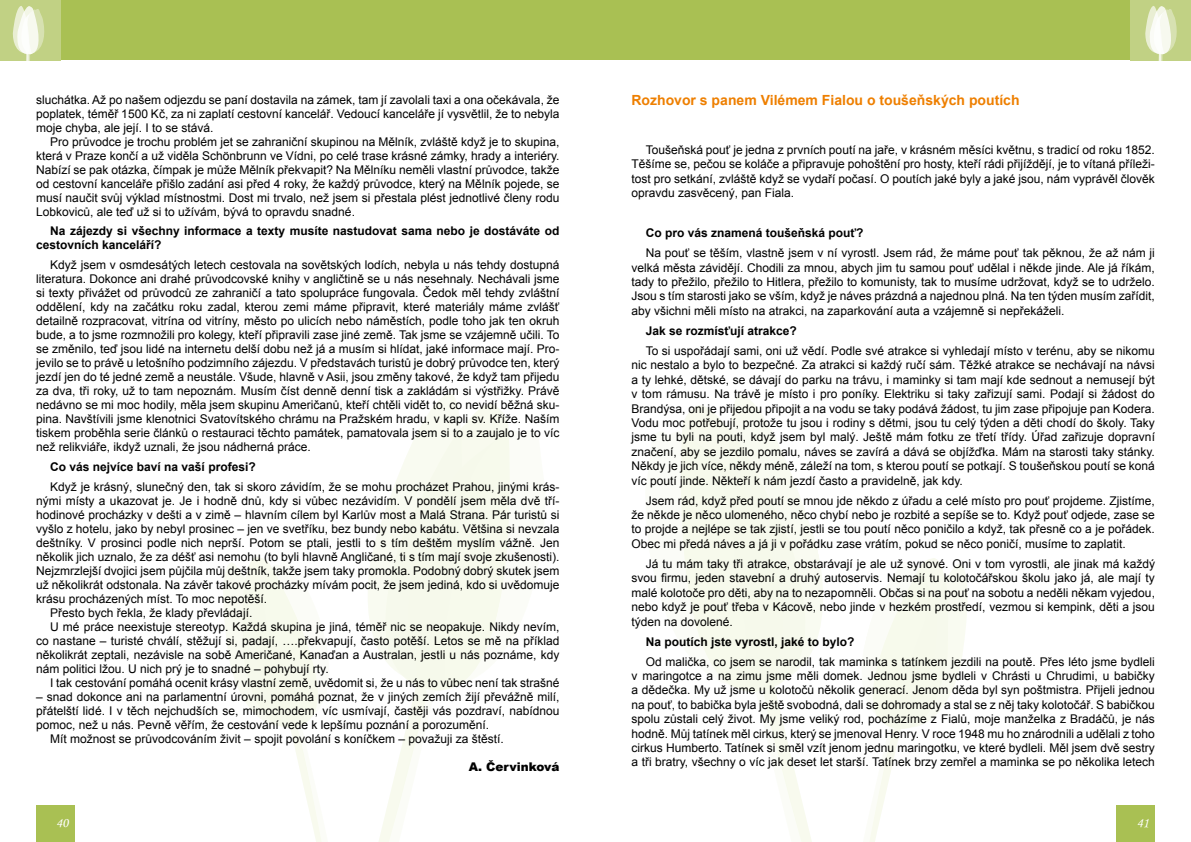
<style>
.page{position:relative;width:1191px;height:842px;background:#fff}
.page>*{position:absolute;margin:0;border:0;box-sizing:border-box;transform-origin:0 0}
.t1{font:700 14px "Arial";color:#ee7f00}
.t2{font:14px "Monotype Corsiva";color:#fff}
.t3{font:12px/14.4px "Arial";color:#000;text-align:justify}
.t4{font:700 12px/14px "Arial";color:#000}
.t5{font:900 12px "Arial";color:#000}
</style>
<div class="page">
<div style="left:0;top:0;width:1131px;height:60px;background:#a9c053"></div>
<div style="left:0;top:0;width:60px;height:60px;background:#c1d184"></div>
<div style="left:1131px;top:0;width:60px;height:60px;background:#c1d184"></div>
<svg style="left:13px;top:6px;width:31px;height:55px"></svg>
<svg style="left:1145px;top:6px;width:31px;height:55px"></svg>
<div style="left:36px;top:806px;width:38px;height:36px;background:#a9c053"></div>
<div style="left:1116px;top:806px;width:39px;height:36px;background:#a9c053"></div>
<svg style="left:477px;top:404px;width:31px;height:19px"></svg>
<svg style="left:477px;top:423px;width:33px;height:159px"></svg>
<svg style="left:477px;top:435px;width:26px;height:231px;background:#f7faed"></svg>
<svg style="left:223px;top:394px;width:254px;height:448px"></svg>
<svg style="left:683px;top:405px;width:31px;height:19px"></svg>
<svg style="left:681px;top:424px;width:33px;height:154px"></svg>
<svg style="left:687px;top:437px;width:27px;height:231px;background:#f7faed"></svg>
<svg style="left:714px;top:395px;width:253px;height:447px"></svg>
<p class="t3" style="left:36px;top:93px;width:525px;line-height:14px">sluchátka. Až po našem odjezdu se paní dostavila na zámek, tam jí zavolali taxi a ona očekávala, že poplatek, téměř 1500 Kč, za ni zaplatí cestovní kancelář. Vedoucí kanceláře jí vysvětlil, že to nebyla moje chyba, ale její. I to se stává.</p>
<p class="t3" style="left:36px;top:135px;width:525px;line-height:14px;text-indent:14px">Pro průvodce je trochu problém jet se zahraniční skupinou na Mělník, zvláště když je to skupina, která v Praze končí a už viděla Schönbrunn ve Vídni, po celé trase krásné zámky, hrady a interiéry.<br>Nabízí se pak otázka, čímpak je může Mělník překvapit? Na Mělníku neměli vlastní průvodce, takže od cestovní kanceláře přišlo zadání asi před 4 roky, že každý průvodce, který na Mělník pojede, se musí naučit svůj výklad místnostmi. Dost mi trvalo, než jsem si přestala plést jednotlivé členy rodu Lobkoviců, ale teď už si to užívám, bývá to opravdu snadné.</p>
<p class="t4" style="left:36px;top:225px;width:525px;text-indent:14px">Na zájezdy si všechny informace a texty musíte nastudovat sama nebo je dostáváte od cestovních kanceláří?</p>
<p class="t3" style="left:36px;top:258px;width:525px;line-height:14px;text-indent:14px">Když jsem v osmdesátých letech cestovala na sovětských lodích, nebyla u nás tehdy dostupná literatura. Dokonce ani drahé průvodcovské knihy v angličtině se u nás nesehnaly. Nechávali jsme si texty přivážet od průvodců ze zahraničí a tato spolupráce fungovala. Čedok měl tehdy zvláštní oddělení, kdy na začátku roku zadal, kterou zemi máme připravit, které materiály máme zvlášť detailně rozpracovat, vitrína od vitríny, město po ulicích nebo náměstích, podle toho jak ten okruh bude, a to jsme rozmnožili pro kolegy, kteří připravili zase jiné země. Tak jsme se vzájemně učili. To se změnilo, teď jsou lidé na internetu delší dobu než já a musím si hlídat, jaké informace mají. Pro&shy;jevilo se to právě u letošního podzimního zájezdu. V představách turistů je dobrý průvodce ten, který jezdí jen do té jedné země a neustále. Všude, hlavně v Asii, jsou změny takové, že když tam přijedu za dva, tři roky, už to tam nepoznám. Musím číst denně denní tisk a zakládám si výstřižky. Právě nedávno se mi moc hodily, měla jsem skupinu Američanů, kteří chtěli vidět to, co nevidí běžná sku&shy;pina. Navštívili jsme klenotnici Svatovítského chrámu na Pražském hradu, v kapli sv. Kříže. Naším tiskem proběhla serie článků o restauraci těchto památek, pamatovala jsem si to a zaujalo je to víc než relikviáře, ikdyž uznali, že jsou nádherná práce.</p>
<p class="t4" style="left:50px;top:460px;width:207px">Co vás nejvíce baví na vaší profesi?</p>
<p class="t3" style="left:50px;top:479px;width:511px">Když je krásný, slunečný den, tak si skoro závidím, že se mohu procházet Prahou, jinými krás-</p>
<p class="t3" style="left:36px;top:493px;width:525px">nými místy a ukazovat je. Je i hodně dnů, kdy si vůbec nezávidím. V pondělí jsem měla dvě tří-</p>
<p class="t3" style="left:36px;top:507px;width:525px">hodinové procházky v dešti a v zimě – hlavním cílem byl Karlův most a Malá Strana. Pár turistů si</p>
<p class="t3" style="left:36px;top:521px;width:525px">vyšlo z hotelu, jako by nebyl prosinec – jen ve svetříku, bez bundy nebo kabátu. Většina si nevzala</p>
<p class="t3" style="left:36px;top:535px;width:525px">deštníky. V prosinci podle nich neprší. Potom se ptali, jestli to s tím deštěm myslím vážně. Jen</p>
<p class="t3" style="left:36px;top:549px;width:525px">několik jich uznalo, že za déšť asi nemohu (to byli hlavně Angličané, ti s tím mají svoje zkušenosti).</p>
<p class="t3" style="left:36px;top:563px;width:525px">Nejzmrzlejší dvojici jsem půjčila můj deštník, takže jsem taky promokla. Podobný dobrý skutek jsem</p>
<p class="t3" style="left:36px;top:577px;width:525px">už několikrát odstonala. Na závěr takové procházky mívám pocit, že jsem jediná, kdo si uvědomuje</p>
<p class="t3" style="left:36px;top:591px;width:233px">krásu procházených míst. To moc nepotěší.</p>
<p class="t3" style="left:50px;top:605px;width:204px">Přesto bych řekla, že klady převládají.</p>
<p class="t3" style="left:50px;top:619px;width:511px">U mé práce neexistuje stereotyp. Každá skupina je jiná, téměř nic se neopakuje. Nikdy nevím,</p>
<p class="t3" style="left:36px;top:633px;width:525px">co nastane – turisté chválí, stěžují si, padají, ….překvapují, často potěší. Letos se mě na příklad</p>
<p class="t3" style="left:36px;top:647px;width:525px">několikrát zeptali, nezávisle na sobě Američané, Kanaďan a Australan, jestli u nás poznáme, kdy</p>
<p class="t3" style="left:36px;top:661px;width:294px">nám politici lžou. U nich prý je to snadné – pohybují rty.</p>
<p class="t3" style="left:50px;top:675px;width:511px">I tak cestování pomáhá ocenit krásy vlastní země, uvědomit si, že u nás to vůbec není tak strašné</p>
<p class="t3" style="left:36px;top:689px;width:525px">– snad dokonce ani na parlamentní úrovni, pomáhá poznat, že v jiných zemích žijí převážně milí,</p>
<p class="t3" style="left:36px;top:703px;width:525px">přátelští lidé. I v těch nejchudších se, mimochodem, víc usmívají, častěji vás pozdraví, nabídnou</p>
<p class="t3" style="left:36px;top:717px;width:454px">pomoc, než u nás. Pevně věřím, že cestování vede k lepšímu poznání a porozumění.</p>
<p class="t3" style="left:50px;top:731px;width:455px">Mít možnost se průvodcováním živit – spojit povolání s koníčkem – považuji za štěstí.</p>
<p class="t5" style="left:469px;top:758px;width:92px">A. Červinková</p>
<p class="t1" style="left:631px;top:91px;width:389px">Rozhovor s panem Vilémem Fialou o toušeňských poutích</p>
<p class="t3" style="left:631px;top:143px;width:525px;text-indent:14px">Toušeňská pouť je jedna z prvních poutí na jaře, v krásném měsíci květnu, s tradicí od roku 1852.<br>Těšíme se, pečou se koláče a připravuje pohoštění pro hosty, kteří rádi přijíždějí, je to vítaná příleži&shy;tost pro setkání, zvláště když se vydaří počasí. O poutích jaké byly a jaké jsou, nám vyprávěl člověk opravdu zasvěcený, pan Fiala.</p>
<p class="t4" style="left:645px;top:226px;width:219px">Co pro vás znamená toušeňská pouť?</p>
<p class="t3" style="left:631px;top:246px;width:525px;text-indent:14px">Na pouť se těším, vlastně jsem v ní vyrostl. Jsem rád, že máme pouť tak pěknou, že až nám ji velká města závidějí. Chodili za mnou, abych jim tu samou pouť udělal i někde jinde. Ale já říkám, tady to přežilo, přežilo to Hitlera, přežilo to komunisty, tak to musíme udržovat, když se to udrželo.<br>Jsou s tím starosti jako se vším, když je náves prázdná a najednou plná. Na ten týden musím zařídit, aby všichni měli místo na atrakci, na zaparkování auta a vzájemně si nepřekáželi.</p>
<p class="t4" style="left:645px;top:324px;width:153px">Jak se rozmísťují atrakce?</p>
<p class="t3" style="left:631px;top:344px;width:525px;text-indent:14px">To si uspořádají sami, oni už vědí. Podle své atrakce si vyhledají místo v terénu, aby se nikomu nic nestalo a bylo to bezpečné. Za atrakci si každý ručí sám. Těžké atrakce se nechávají na návsi a ty lehké, dětské, se dávají do parku na trávu, i maminky si tam mají kde sednout a nemusejí být v tom rámusu. Na trávě je místo i pro poníky. Elektriku si taky zařizují sami. Podají si žádost do Brandýsa, oni je přijedou připojit a na vodu se taky podává žádost, tu jim zase připojuje pan Kodera.<br>Vodu moc potřebují, protože tu jsou i rodiny s dětmi, jsou tu celý týden a děti chodí do školy. Taky jsme tu byli na pouti, když jsem byl malý. Ještě mám fotku ze třetí třídy. Úřad zařizuje dopravní značení, aby se jezdilo pomalu, náves se zavírá a dává se objížďka. Mám na starosti taky stánky.<br>Někdy je jich více, někdy méně, záleží na tom, s kterou poutí se potkají. S toušeňskou poutí se koná víc poutí jinde. Někteří k nám jezdí často a pravidelně, jak kdy.</p>
<p class="t3" style="left:631px;top:493px;width:525px;text-indent:14px">Jsem rád, když před poutí se mnou jde někdo z úřadu a celé místo pro pouť projdeme. Zjistíme, že někde je něco ulomeného, něco chybí nebo je rozbité a sepíše se to. Když pouť odjede, zase se to projde a nejlépe se tak zjistí, jestli se tou poutí něco poničilo a když, tak přesně co a je pořádek.<br>Obec mi předá náves a já ji v pořádku zase vrátím, pokud se něco poničí, musíme to zaplatit.</p>
<p class="t3" style="left:631px;top:557px;width:525px;text-indent:14px">Já tu mám taky tři atrakce, obstarávají je ale už synové. Oni v tom vyrostli, ale jinak má každý svou firmu, jeden stavební a druhý autoservis. Nemají tu kolotočářskou školu jako já, ale mají ty malé kolotoče pro děti, aby na to nezapomněli. Občas si na pouť na sobotu a neděli někam vyjedou, nebo když je pouť třeba v Kácově, nebo jinde v hezkém prostředí, vezmou si kempink, děti a jsou týden na dovolené.</p>
<p class="t4" style="left:645px;top:635px;width:210px">Na poutích jste vyrostl, jaké to bylo?</p>
<p class="t3" style="left:631px;top:654px;width:525px;text-indent:14px">Od malička, co jsem se narodil, tak maminka s tatínkem jezdili na poutě. Přes léto jsme bydleli v maringotce a na zimu jsme měli domek. Jednou jsme bydleli v Chrásti u Chrudimi, u babičky a dědečka. My už jsme u kolotočů několik generací. Jenom děda byl syn poštmistra. Přijeli jednou na pouť, to babička byla ještě svobodná, dali se dohromady a stal se z něj taky kolotočář. S babičkou spolu zůstali celý život. My jsme veliký rod, pocházíme z Fialů, moje manželka z Bradáčů, je nás hodně. Můj tatínek měl cirkus, který se jmenoval Henry. V roce 1948 mu ho znárodnili a udělali z toho cirkus Humberto. Tatínek si směl vzít jenom jednu maringotku, ve které bydleli. Měl jsem dvě sestry a tři bratry, všechny o víc jak deset let starší. Tatínek brzy zemřel a maminka se po několika letech</p>
<p class="t2" style="left:56px;top:814px;width:14px">40</p>
<p class="t2" style="left:1136px;top:814px;width:14px">41</p>
</div>
